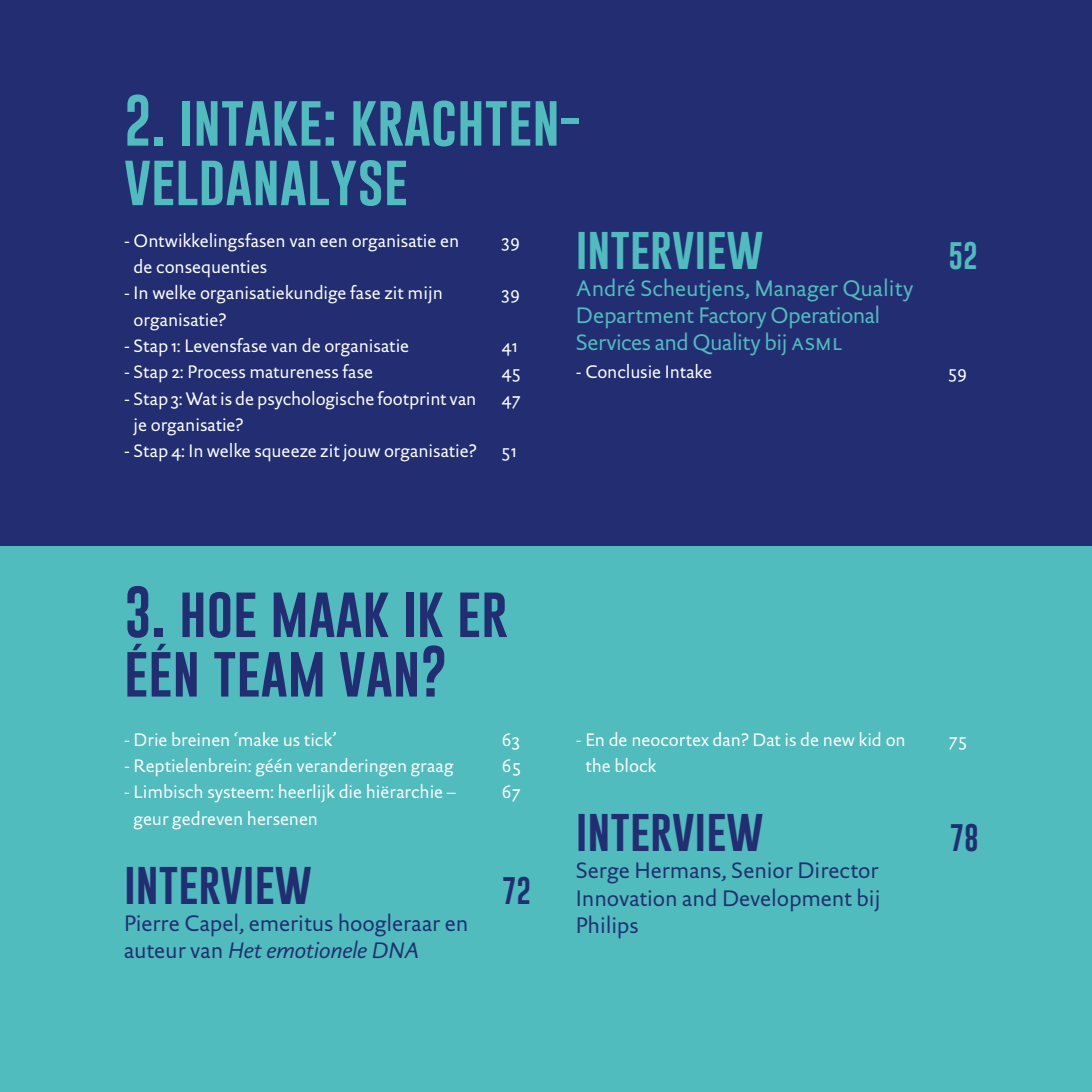
<style>
.page{position:relative;width:1092px;height:1092px;background:#fff}
.page>*{position:absolute;margin:0;border:0;box-sizing:border-box;transform-origin:0 0}
.t1{font:52.5px/59.5px "Gobold";color:#50bcbd}
.t2{font:52.5px/59.5px "Gobold";color:#232e72}
.t3{font:43.75px "Gobold";color:#232e72}
.t4{font:43.75px "Gobold";color:#50bcbd}
.t5{font:28px "Gobold";color:#232e72}
.t6{font:28px "Gobold";color:#50bcbd}
.t7{font:22.75px/27.3px "DTL Documenta Sans T";letter-spacing:-.005em;color:#232e72}
.t8{font:22.75px/27.3px "DTL Documenta Sans T";letter-spacing:-.005em;color:#50bcbd}
.t9{font:18.38px/26.2px "DTL Documenta Sans T";color:#fff}
.t10{font:18.38px/26.2px "DTL Documenta Sans T Caps";letter-spacing:.055em;color:#fff;text-align:justify}
.s1{font-family:"DTL Documenta Sans T Caps"}
.s2{font-style:italic}
</style>
<div class="page">
<div style="left:0;top:546px;width:1091px;height:545px;background:#50bcbd"></div>
<div style="left:0;top:0;width:1091px;height:546px;background:#232e72"></div>
<h1 class="t1" style="left:124px;top:91px;width:457px">2. intake: krachten&shy;veldanalyse</h1>
<p class="t9" style="left:134px;top:227px;width:327px;text-indent:-10px">- Ontwikkelingsfasen van een organisatie en de consequenties</p>
<p class="t9" style="left:134px;top:280px;width:311px;text-indent:-10px">- In welke organisatiekundige fase zit mijn organisatie?</p>
<p class="t9" style="left:124px;top:332px;width:286px">- Stap <span class="s1">1</span>: Levensfase van de organisatie</p>
<p class="t9" style="left:124px;top:358px;width:250px">- Stap <span class="s1">2</span>: Process matureness fase</p>
<p class="t9" style="left:134px;top:385px;width:344px;text-indent:-10px">- Stap <span class="s1">3</span>: Wat is de psychologische footprint van je organisatie?</p>
<p class="t9" style="left:124px;top:437px;width:354px">- Stap <span class="s1">4</span>: In welke squeeze zit jouw organisatie?</p>
<h2 class="t4" style="left:575px;top:219px;width:189px">interview</h2>
<p class="t8" style="left:575px;top:274px;width:339px">André Scheutjens, Manager Quality<br>Department Factory Operational<br>Services and Quality bij <span class="s1">asml</span></p>
<p class="t9" style="left:575px;top:358px;width:138px">- Conclusie Intake</p>
<p class="t10" style="left:502px;top:227px;width:20px">39</p>
<p class="t10" style="left:502px;top:280px;width:20px">39</p>
<p class="t10" style="left:502px;top:332px;width:20px;text-align:left">41<br>45<br>47</p>
<p class="t10" style="left:502px;top:437px;width:16px">51</p>
<h3 class="t6" style="left:948px;top:238px;width:31px">52</h3>
<p class="t10" style="left:948px;top:358px;width:20px">59</p>
<h1 class="t2" style="left:124px;top:582px;width:385px">3. hoe maak ik er één team van?</h1>
<p class="t9" style="left:124px;top:726px;width:213px">- Drie breinen ‘make us tick’</p>
<p class="t9" style="left:124px;top:752px;width:331px">- Reptielenbrein: géén veranderingen graag</p>
<p class="t9" style="left:134px;top:778px;width:324px;text-indent:-10px">- Limbisch systeem: heerlijk die hiërarchie – geur gedreven hersenen</p>
<h2 class="t3" style="left:124px;top:854px;width:189px">interview</h2>
<p class="t7" style="left:124px;top:909px;width:346px">Pierre Capel, emeritus hoogleraar en auteur van <span class="s2">Het emotionele DNA</span></p>
<p class="t10" style="left:502px;top:726px;width:20px">63<br>65<br>67</p>
<h3 class="t5" style="left:502px;top:872px;width:31px">72</h3>
<p class="t9" style="left:585px;top:726px;width:322px;text-indent:-10px">- En de neocortex dan? Dat is de new kid on the block</p>
<h2 class="t3" style="left:575px;top:802px;width:189px">interview</h2>
<p class="t7" style="left:575px;top:856px;width:306px;text-align:justify">Serge Hermans, Senior Director Innovation and Development bij Philips</p>
<p class="t10" style="left:949px;top:726px;width:19px">75</p>
<h3 class="t5" style="left:949px;top:819px;width:31px">78</h3>
</div>
